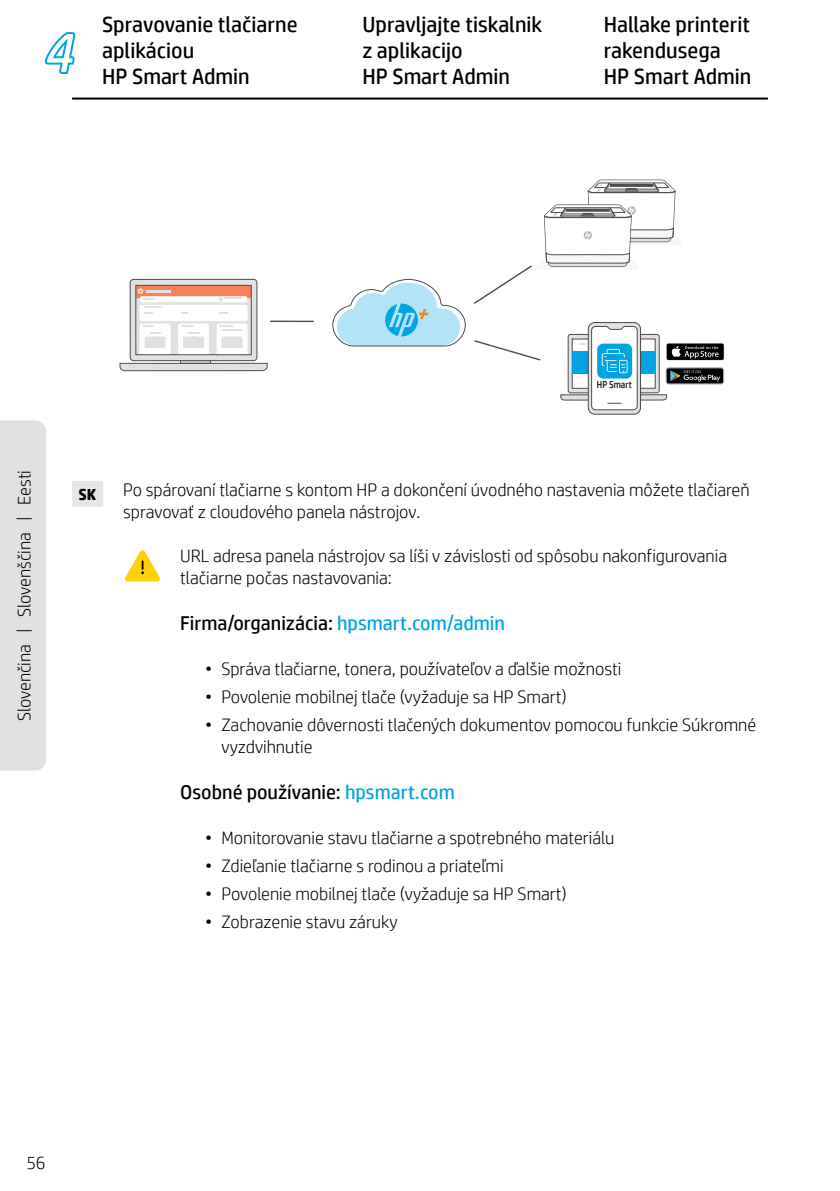
<style>
.page{position:relative;width:840px;height:1191px;background:#fff}
.page>*{position:absolute;margin:0;border:0;box-sizing:border-box;transform-origin:0 0}
.t1{font:italic 56px "HP Simplified";color:#fff}
.t2{font:22px/26px "HP Simplified";color:#000}
.t3{font:20px "HP Simplified";color:#000}
.t4{font:300 18px/22px "HP Simplified";color:#000}
.t5{font:700 16px "HP Simplified";color:#000}
.t6{font:10px "HP Simplified";color:#000;scale:.9 1}
.s1{color:#00a4e3}
</style>
<div class="page">
<div style="left:0;top:420px;width:46px;height:350px;background:#e0e1e2"></div>
<svg style="left:474px;top:340px;width:67px;height:21px"></svg>
<hr style="left:270px;top:320px;width:43px;height:2px;background:#4d4d4f">
<svg style="left:474px;top:180px;width:202px;height:124px"></svg>
<svg style="left:588px;top:322px;width:52px;height:92px"></svg>
<div style="left:587px;top:322px;width:53px;height:93px;border:1px solid #4d4d4f;border-radius:6px"></div>
<div style="left:666px;top:343px;width:57px;height:17px;background:#000;border-radius:2px"></div>
<div style="left:665px;top:368px;width:58px;height:16px;background:#000;border-radius:3px"></div>
<div style="left:665px;top:368px;width:58px;height:16px;border:1px solid #b1b4b6;border-radius:2px"></div>
<svg style="left:560px;top:326px;width:159px;height:84px"></svg>
<div style="left:130px;top:279px;width:127px;height:82px;background:linear-gradient(to right,#e0e1e2,#e0e1e2);border-radius:3px"></div>
<div style="left:130px;top:279px;width:127px;height:82px;border:1px solid #4d4d4f;border-radius:3px"></div>
<svg style="left:119px;top:285px;width:149px;height:87px"></svg>
<div style="left:135px;top:285px;width:116px;height:70px;border:1px solid #4d4d4f"></div>
<svg style="left:332px;top:278px;width:134px;height:69px"></svg>
<svg style="left:72px;top:481px;width:31px;height:25px"></svg>
<svg style="left:44px;top:32px;width:32px;height:43px"></svg>
<hr style="left:72px;top:98px;width:695px;height:2px;background:#000">
<svg style="left:125px;top:550px;width:35px;height:32px"></svg>
<h1 class="t1" style="left:42px;top:16px;width:32px">4</h1>
<p class="t2" style="left:102px;top:11px;width:197px">Spravovanie tlačiarne aplikáciou<br>HP Smart Admin</p>
<p class="t2" style="left:362px;top:11px;width:181px">Upravljajte tiskalnik z aplikacijo<br>HP Smart Admin</p>
<p class="t2" style="left:603px;top:11px;width:148px">Hallake printerit rakendusega</p>
<p class="t2" style="left:603px;top:63px;width:149px">HP Smart Admin</p>
<p class="t4" style="left:13px;top:721px;width:252px;rotate:-90deg">Slovenčina | Slovenščina | Eesti</p>
<p class="t6" style="left:596px;top:378px;width:40px">HP Smart</p>
<p class="t5" style="left:78px;top:484px;width:19px">SK</p>
<p class="t4" style="left:123px;top:478px;width:627px">Po spárovaní tlačiarne s kontom HP a dokončení úvodného nastavenia môžete tlačiareň spravovať z cloudového panela nástrojov.</p>
<p class="t4" style="left:180px;top:544px;width:548px">URL adresa panela nástrojov sa líši v závislosti od spôsobu nakonfigurovania tlačiarne počas nastavovania:</p>
<p class="t3" style="left:180px;top:610px;width:326px">Firma/organizácia: <span class="s1">hpsmart.com/admin</span></p>
<p class="t4" style="left:205px;top:657px;width:417px">• Správa tlačiarne, tonera, používateľov a ďalšie možnosti</p>
<p class="t4" style="left:205px;top:685px;width:363px">• Povolenie mobilnej tlače (vyžaduje sa HP Smart)</p>
<p class="t4" style="left:221px;top:713px;width:536px;text-indent:-16px">• Zachovanie dôvernosti tlačených dokumentov pomocou funkcie Súkromné vyzdvihnutie</p>
<p class="t3" style="left:180px;top:779px;width:276px">Osobné používanie: <span class="s1">hpsmart.com</span></p>
<p class="t4" style="left:205px;top:826px;width:410px">• Monitorovanie stavu tlačiarne a spotrebného materiálu</p>
<p class="t4" style="left:205px;top:854px;width:300px">• Zdieľanie tlačiarne s rodinou a priateľmi</p>
<p class="t4" style="left:205px;top:882px;width:363px">• Povolenie mobilnej tlače (vyžaduje sa HP Smart)</p>
<p class="t4" style="left:205px;top:910px;width:194px">• Zobrazenie stavu záruky</p>
<p class="t4" style="left:26px;top:1151px;width:21px">56</p>
</div>
